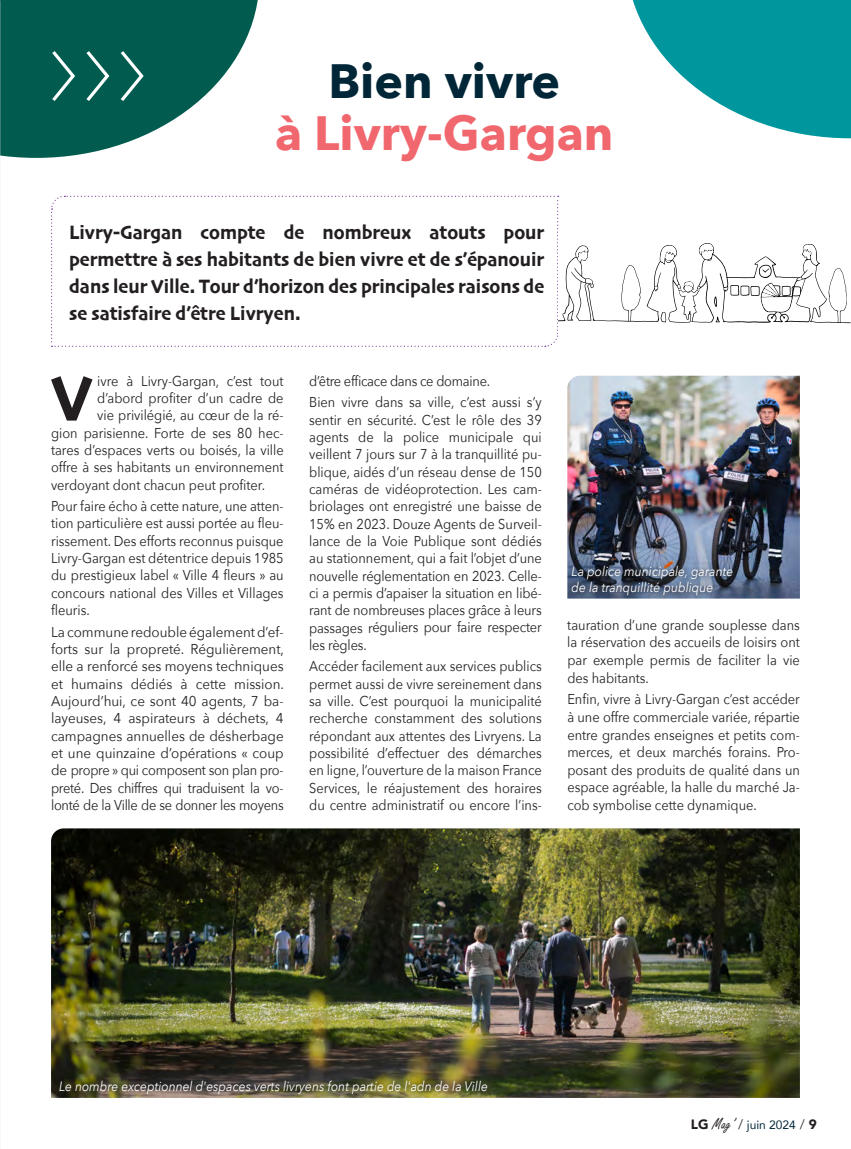
<style>
.page{position:relative;width:851px;height:1149px;background:#fff}
.page>*{position:absolute;margin:0;border:0;box-sizing:border-box;transform-origin:0 0}
.t1{font:100 108px "Meta Pro";color:#fff}
.t2{font:66px "Skia";color:#231f20;scale:.9 1}
.t3{font:700 48px "Avenir Next";color:#f1676e}
.t4{font:700 48px "Avenir Next";color:#002638}
.t5{font:20.25px/27px "Skia";color:#231f20;text-align:justify;scale:.9 1}
.t6{font:14.25px/17.2px "Avenir Next";color:#231f20;text-align:justify;scale:.9 1}
.t7{font:14.25px/17.2px "Avenir Next";color:#231f20;text-align:justify;scale:.94 1}
.t8{font:italic 13.5px/16.2px "Avenir Next";color:#fff;scale:.9 1}
.t9{font:12px "Avenir";color:#002638}
.s1{font-weight:900;font-size:13.5px;color:#231f20}
.s2{font-family:"Freestyle Script";font-size:16.5px;color:#231f20}
.s3{font-weight:300;font-size:13.5px;color:#231f20}
</style>
<div class="page">
<img style="left:51px;top:828px;width:748px;height:269px">
<img style="left:567px;top:375px;width:232px;height:223px">
<svg style="left:632px;top:0;width:218px;height:138px"></svg>
<svg style="left:1px;top:0;width:257px;height:158px;fill:#015b4f"></svg>
<svg style="left:51px;top:195px;width:799px;height:152px"></svg>
<img style="left:55px;top:1075px;width:436px;height:22px">
<svg style="left:567px;top:561px;width:170px;height:38px;background:#4c596f"></svg>
<img style="left:0;top:0;width:1px;height:1148px">
<h1 class="t1" style="left:45px;top:-5px;width:104px">&gt;&gt;&gt;</h1>
<h3 class="t4" style="left:328px;top:40px;width:233px">Bien vivre</h3>
<h3 class="t3" style="left:275px;top:92px;width:340px">à Livry-Gargan</h3>
<h3 class="t5" style="left:69px;top:220px;width:529px">Livry-Gargan compte de nombreux atouts pour permettre à ses habitants de bien vivre et de s’épanouir dans leur Ville. Tour d’horizon des principales raisons de se satisfaire d’être Livryen.</h3>
<h2 class="t2" style="left:51px;top:359px;width:47px">V</h2>
<p class="t6" style="left:97px;top:371px;width:208px">ivre à Livry-Gargan, c’est tout</p>
<p class="t6" style="left:97px;top:388px;width:208px">d’abord profiter d’un cadre de</p>
<p class="t6" style="left:97px;top:406px;width:208px">vie privilégié, au cœur de la ré-</p>
<p class="t6" style="left:51px;top:423px;width:260px">gion parisienne. Forte de ses 80 hec-</p>
<p class="t6" style="left:51px;top:440px;width:260px">tares d’espaces verts ou boisés, la ville</p>
<p class="t6" style="left:51px;top:458px;width:260px">offre à ses habitants un environnement</p>
<p class="t6" style="left:51px;top:475px;width:239px">verdoyant dont chacun peut profiter.</p>
<p class="t6" style="left:51px;top:497px;width:260px">Pour faire écho à cette nature, une atten&shy;tion particulière est aussi portée au fleu&shy;rissement. Des efforts reconnus puisque Livry-Gargan est détentrice depuis 1985 du prestigieux label « Ville 4 fleurs » au concours national des Villes et Villages fleuris.</p>
<p class="t7" style="left:51px;top:622px;width:249px">La commune redouble également d’ef&shy;forts sur la propreté. Régulièrement, elle a renforcé ses moyens techniques et humains dédiés à cette mission.<br>Aujourd’hui, ce sont 40 agents, 7 ba&shy;layeuses, 4 aspirateurs à déchets, 4 campagnes annuelles de désherbage et une quinzaine d’opérations « coup de propre » qui composent son plan pro&shy;preté. Des chiffres qui traduisent la vo&shy;lonté de la Ville de se donner les moyens</p>
<p class="t6" style="left:309px;top:369px;width:260px;line-height:21.6px">d’être efficace dans ce domaine.<br>Bien vivre dans sa ville, c’est aussi s’y</p>
<p class="t6" style="left:309px;top:410px;width:260px">sentir en sécurité. C’est le rôle des 39 agents de la police municipale qui veillent 7 jours sur 7 à la tranquillité pu&shy;blique, aidés d’un réseau dense de 150 caméras de vidéoprotection. Les cam&shy;briolages ont enregistré une baisse de 15% en 2023. Douze Agents de Surveil&shy;lance de la Voie Publique sont dédiés au stationnement, qui a fait l’objet d’une nouvelle réglementation en 2023. Celle&shy;ci a permis d’apaiser la situation en libé&shy;rant de nombreuses places grâce à leurs passages réguliers pour faire respecter les règles.</p>
<p class="t6" style="left:309px;top:657px;width:260px">Accéder facilement aux services publics permet aussi de vivre sereinement dans sa ville. C’est pourquoi la municipalité recherche constamment des solutions répondant aux attentes des Livryens. La possibilité d’effectuer des démarches en ligne, l’ouverture de la maison France Services, le réajustement des horaires du centre administratif ou encore l’ins-</p>
<p class="t8" style="left:571px;top:562px;width:181px">La police municipale, garante de la tranquillité publique</p>
<p class="t6" style="left:567px;top:615px;width:260px">tauration d’une grande souplesse dans la réservation des accueils de loisirs ont par exemple permis de faciliter la vie des habitants.</p>
<p class="t6" style="left:567px;top:690px;width:260px">Enfin, vivre à Livry-Gargan c’est accéder à une offre commerciale variée, répartie entre grandes enseignes et petits com&shy;merces, et deux marchés forains. Pro&shy;posant des produits de qualité dans un espace agréable, la halle du marché Ja&shy;cob symbolise cette dynamique.</p>
<p class="t8" style="left:59px;top:1076px;width:478px">Le nombre exceptionnel d'espaces verts livryens font partie de l'adn de la Ville</p>
<p class="t9" style="left:690px;top:1114px;width:127px"><span class="s1">LG</span> <span class="s2">Mag’</span> <span class="s3">/</span> juin 2024 <span class="s3">/</span> <span class="s1">9</span></p>
</div>
